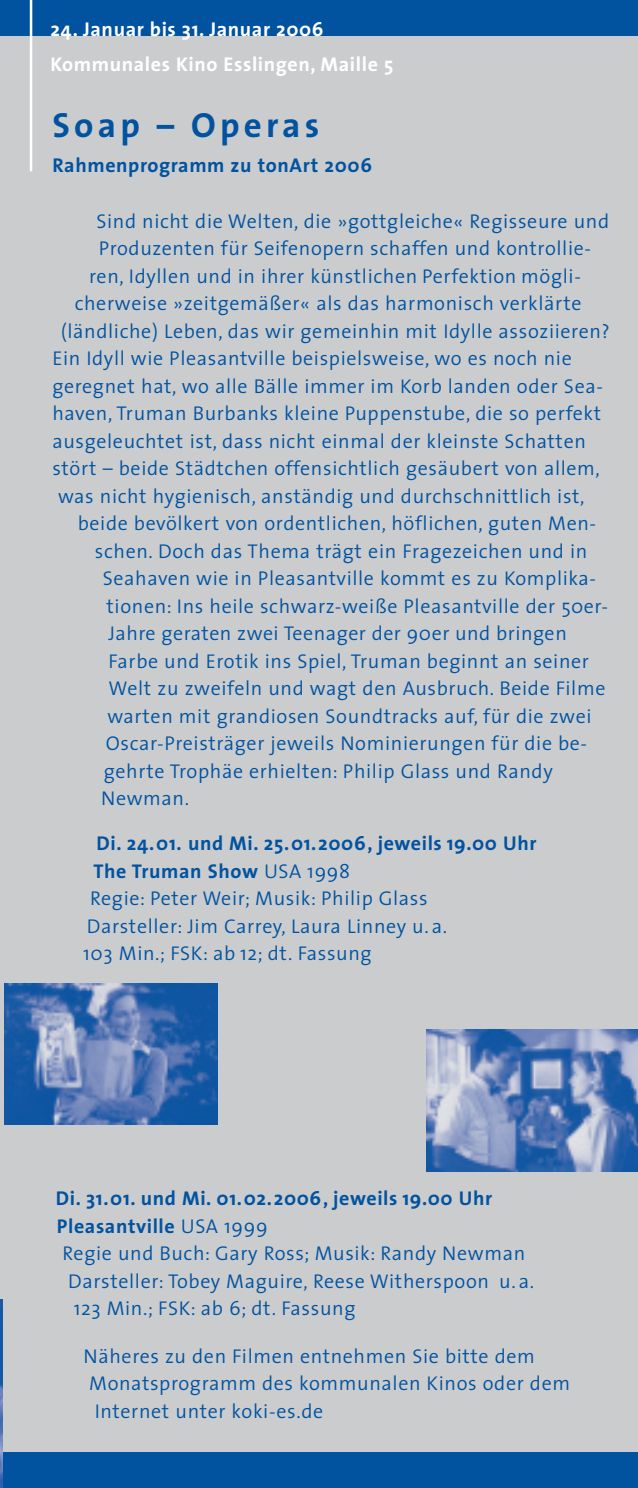
<style>
.page{position:relative;width:638px;height:1488px;background:#fff}
.page>*{position:absolute;margin:0;border:0;box-sizing:border-box;transform-origin:0 0}
.t1{font:700 35px "The Sans";letter-spacing:.12em;color:#0153a0}
.t2{font:300 20px/27.5px "The Sans";letter-spacing:.03em;color:#0153a0}
.t3{font:700 20px "The Sans";letter-spacing:.03em;color:#0153a0}
.t4{font:700 20px/35px "The Sans";letter-spacing:.03em;color:#fff}
.s1{font-weight:300}
</style>
<div class="page">
<div style="left:0;top:0;width:638px;height:1477px;background:#cbccce"></div>
<img style="left:426px;top:1029px;width:212px;height:142px">
<div style="left:0;top:0;width:638px;height:36px;background:#0153a0"></div>
<hr style="left:30px;top:0;width:2px;height:171px;background:#fff">
<div style="left:0;top:1452px;width:638px;height:35px;background:#0153a0"></div>
<img style="left:0;top:1299px;width:3px;height:188px">
<img style="left:4px;top:983px;width:213px;height:141px">
<p class="t4" style="left:50px;top:13px;width:344px">24. Januar bis 31. Januar 2006<br>Kommunales Kino Esslingen, Maille 5</p>
<h1 class="t1" style="left:52px;top:112px;width:268px">Soap – Operas</h1>
<p class="t3" style="left:52px;top:158px;width:321px">Rahmenprogramm zu tonArt 2006</p>
<p class="t2" style="left:96px;top:209px;width:514px">Sind nicht die Welten, die »gottgleiche« Regisseure und</p>
<p class="t2" style="left:99px;top:237px;width:494px">Produzenten für Seifenopern schaffen und kontrollie-</p>
<p class="t2" style="left:89px;top:264px;width:493px">ren, Idyllen und in ihrer künstlichen Perfektion mögli-</p>
<p class="t2" style="left:75px;top:292px;width:508px">cherweise »zeitgemäßer« als das harmonisch verklärte</p>
<p class="t2" style="left:61px;top:319px;width:550px">(ländliche) Leben, das wir gemeinhin mit Idylle assoziieren?</p>
<p class="t2" style="left:52px;top:347px;width:521px">Ein Idyll wie Pleasantville beispielsweise, wo es noch nie</p>
<p class="t2" style="left:52px;top:374px;width:552px">geregnet hat, wo alle Bälle immer im Korb landen oder Sea-</p>
<p class="t2" style="left:52px;top:402px;width:550px">haven, Truman Burbanks kleine Puppenstube, die so perfekt</p>
<p class="t2" style="left:52px;top:429px;width:535px">ausgeleuchtet ist, dass nicht einmal der kleinste Schatten</p>
<p class="t2" style="left:52px;top:457px;width:549px">stört – beide Städtchen offensichtlich gesäubert von allem,</p>
<p class="t2" style="left:58px;top:484px;width:528px">was nicht hygienisch, anständig und durchschnittlich ist,</p>
<p class="t2" style="left:78px;top:512px;width:520px">beide bevölkert von ordentlichen, höflichen, guten Men-</p>
<p class="t2" style="left:95px;top:539px;width:494px">schen. Doch das Thema trägt ein Fragezeichen und in</p>
<p class="t2" style="left:103px;top:567px;width:494px">Seahaven wie in Pleasantville kommt es zu Komplika-</p>
<p class="t2" style="left:107px;top:594px;width:502px">tionen: Ins heile schwarz-weiße Pleasantville der 50er-</p>
<p class="t2" style="left:108px;top:622px;width:460px">Jahre geraten zwei Teenager der 90er und bringen</p>
<p class="t2" style="left:108px;top:649px;width:482px">Farbe und Erotik ins Spiel, Truman beginnt an seiner</p>
<p class="t2" style="left:108px;top:677px;width:498px">Welt zu zweifeln und wagt den Ausbruch. Beide Filme</p>
<p class="t2" style="left:107px;top:704px;width:485px">warten mit grandiosen Soundtracks auf, für die zwei</p>
<p class="t2" style="left:106px;top:732px;width:483px">Oscar-Preisträger jeweils Nominierungen für die be-</p>
<p class="t2" style="left:104px;top:759px;width:450px">gehrte Trophäe erhielten: Philip Glass und Randy</p>
<p class="t2" style="left:101px;top:787px;width:89px">Newman.</p>
<p class="t3" style="left:96px;top:836px;width:441px">Di. 24.01. und Mi. 25.01.2006, jeweils 19.00 Uhr</p>
<p class="t3" style="left:93px;top:863px;width:258px">The Truman Show <span class="s1">USA 1998</span></p>
<p class="t2" style="left:90px;top:887px;width:339px">Regie: Peter Weir; Musik: Philip Glass</p>
<p class="t2" style="left:87px;top:914px;width:362px">Darsteller: Jim Carrey, Laura Linney u. a.</p>
<p class="t2" style="left:83px;top:942px;width:290px">103 Min.; FSK: ab 12; dt. Fassung</p>
<p class="t3" style="left:56px;top:1191px;width:438px">Di. 31.01. und Mi. 01.02.2006, jeweils 19.00 Uhr</p>
<p class="t3" style="left:57px;top:1218px;width:212px">Pleasantville <span class="s1">USA 1999</span></p>
<p class="t2" style="left:63px;top:1242px;width:464px">Regie und Buch: Gary Ross; Musik: Randy Newman</p>
<p class="t2" style="left:68px;top:1269px;width:467px">Darsteller: Tobey Maguire, Reese Witherspoon u. a.</p>
<p class="t2" style="left:74px;top:1297px;width:283px">123 Min.; FSK: ab 6; dt. Fassung</p>
<p class="t2" style="left:84px;top:1344px;width:488px">Näheres zu den Filmen entnehmen Sie bitte dem<br>Monatsprogramm des kommunalen Kinos oder dem<br>Internet unter koki-es.de</p>
</div>
